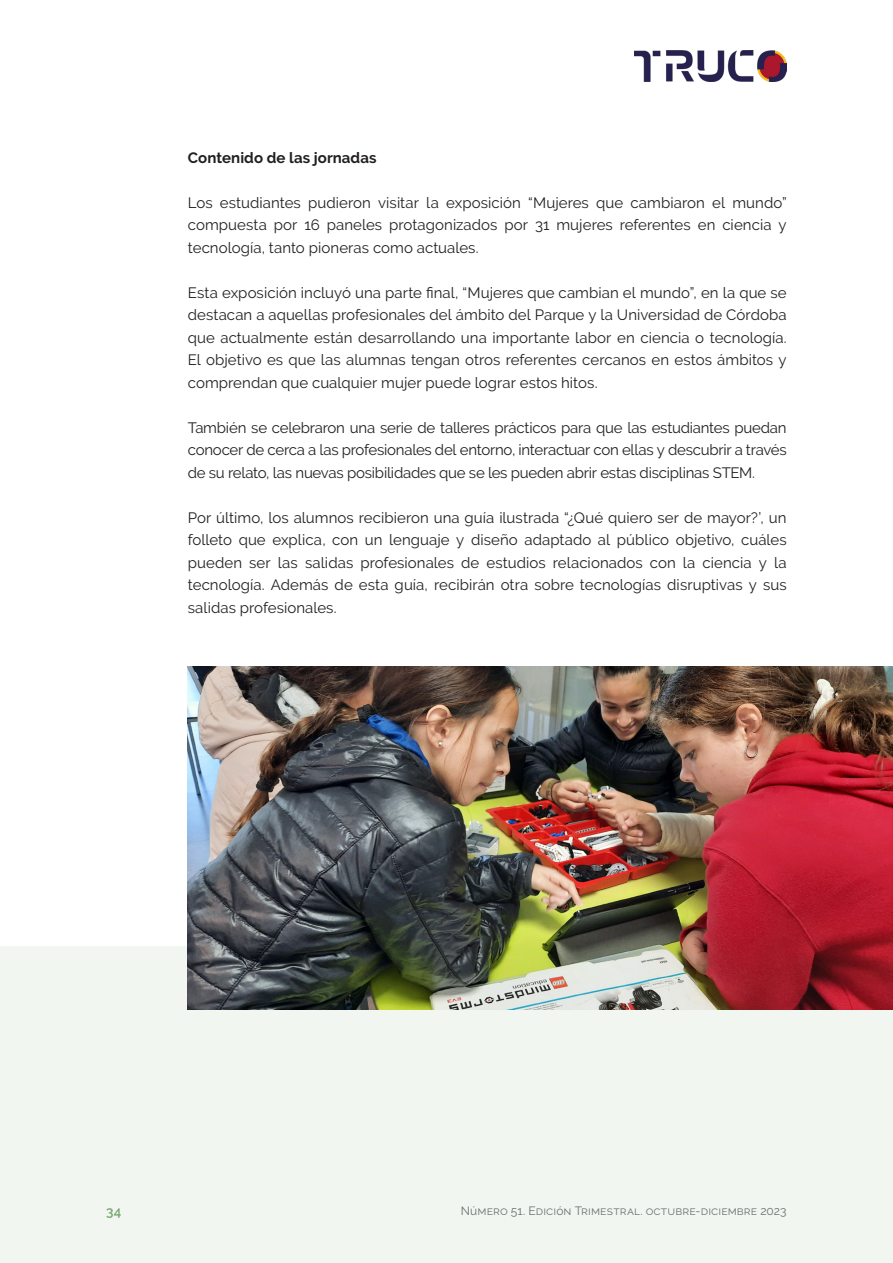
<style>
.page{position:relative;width:893px;height:1263px;background:#fff}
.page>*{position:absolute;margin:0;border:0;box-sizing:border-box;transform-origin:0 0}
.Estilo_de_párrafo_2{font:15px/22.5px "Raleway";letter-spacing:.005em;color:#231f20;text-align:justify}
.Estilo_de_párrafo_2-2{font:700 15px "Raleway";letter-spacing:.005em;color:#231f20}
.t1{font:600 13.5px "Raleway";color:#79a671}
.t2{font:12px "Raleway";letter-spacing:.01em;color:#6c6d70}
</style>
<div class="page">
<img style="left:634px;top:51px;width:153px;height:30px">
<div style="left:0;top:946px;width:893px;height:317px;background:#f1f6f1"></div>
<img style="left:188px;top:667px;width:705px;height:343px">
<p class="Estilo_de_párrafo_2-2" style="left:188px;top:149px;width:190px">Contenido de las jornadas</p>
<p class="Estilo_de_párrafo_2" style="left:188px;top:191px;width:600px">Los estudiantes pudieron visitar la exposición “Mujeres que cambiaron el mundo” compuesta por 16 paneles protagonizados por 31 mujeres referentes en ciencia y tecnología, tanto pioneras como actuales.</p>
<p class="Estilo_de_párrafo_2" style="left:188px;top:281px;width:600px">Esta exposición incluyó una parte final, “Mujeres que cambian el mundo”, en la que se destacan a aquellas profesionales del ámbito del Parque y la Universidad de Córdoba que actualmente están desarrollando una importante labor en ciencia o tecnología.<br>El objetivo es que las alumnas tengan otros referentes cercanos en estos ámbitos y comprendan que cualquier mujer puede lograr estos hitos.</p>
<p class="Estilo_de_párrafo_2" style="left:188px;top:416px;width:600px">También se celebraron una serie de talleres prácticos para que las estudiantes puedan conocer de cerca a las profesionales del entorno, interactuar con ellas y descubrir a través de su relato, las nuevas posibilidades que se les pueden abrir estas disciplinas STEM.</p>
<p class="Estilo_de_párrafo_2" style="left:188px;top:506px;width:600px">Por último, los alumnos recibieron una guía ilustrada “¿Qué quiero ser de mayor?’, un folleto que explica, con un lenguaje y diseño adaptado al público objetivo, cuáles pueden ser las salidas profesionales de estudios relacionados con la ciencia y la tecnología. Además de esta guía, recibirán otra sobre tecnologías disruptivas y sus salidas profesionales.</p>
<p class="t1" style="left:106px;top:1204px;width:17px">34</p>
<p class="t2" style="left:461px;top:1204px;width:327px">Número 51. Edición Trimestral. octubre-diciembre 2023</p>
</div>
